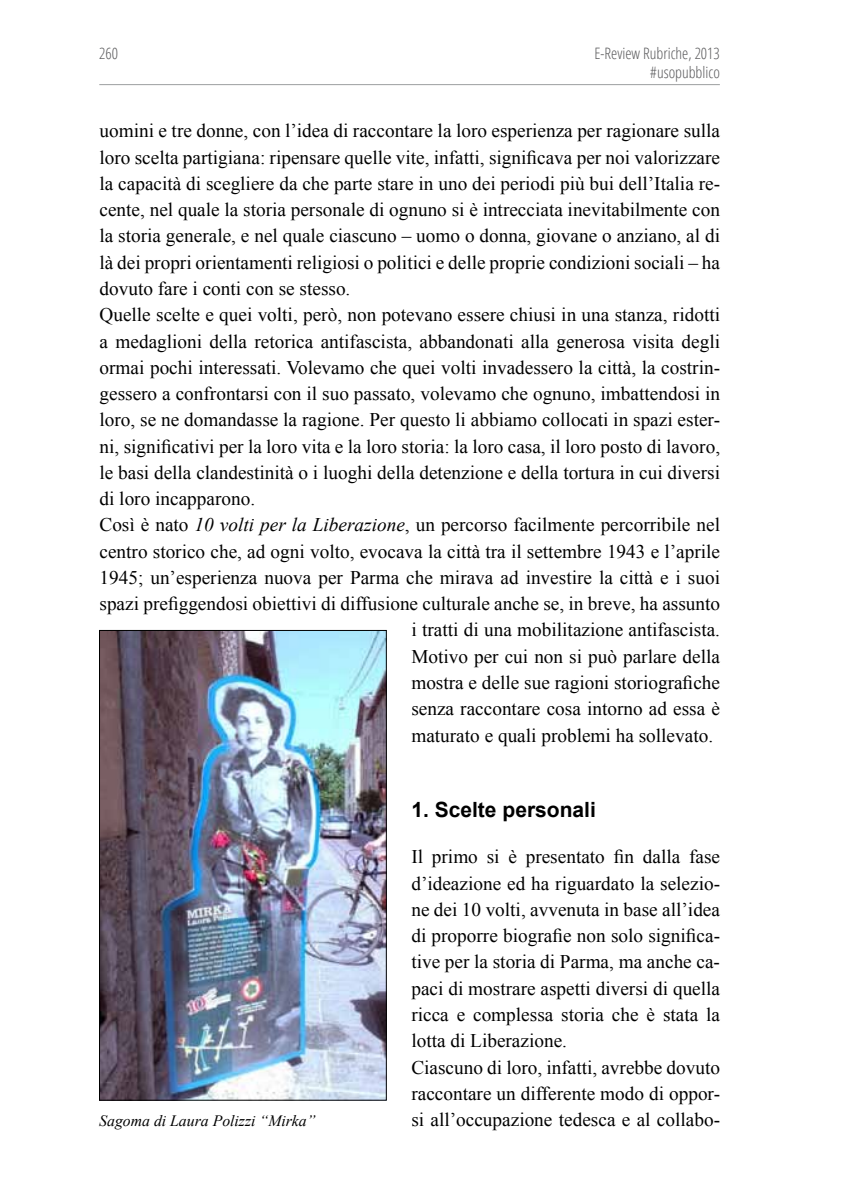
<style>
.page{position:relative;width:844px;height:1191px;background:#fff}
.page>*{position:absolute;margin:0;border:0;box-sizing:border-box;transform-origin:0 0}
.t1{font:700 21px "Arial";color:#000}
.t2{font:19.25px/26.2px "Times New Roman";color:#000}
.t3{font:300 condensed 15.75px/18.9px "Open Sans";color:#58585a;text-align:right}
.t4{font:italic 15.75px "Times New Roman";color:#000}
.s1{font-style:italic}
</style>
<div class="page">
<hr style="left:99px;top:84px;width:620px;height:1px;background:#9c9e9f">
<img style="left:101px;top:632px;width:283px;height:466px">
<div style="left:99px;top:630px;width:287px;height:470px;border:1px solid #000"></div>
<p class="t3" style="left:99px;top:43px;width:20px">260</p>
<p class="t3" style="left:594px;top:43px;width:127px">E-Review Rubriche, 2013 #usopubblico</p>
<p class="t2" style="left:99px;top:118px;width:622px">uomini e tre donne, con l’idea di raccontare la loro esperienza per ragionare sulla</p>
<p class="t2" style="left:99px;top:144px;width:622px">loro scelta partigiana: ripensare quelle vite, infatti, significava per noi valorizzare</p>
<p class="t2" style="left:99px;top:170px;width:622px">la capacità di scegliere da che parte stare in uno dei periodi più bui dell’Italia re-</p>
<p class="t2" style="left:99px;top:196px;width:622px">cente, nel quale la storia personale di ognuno si è intrecciata inevitabilmente con</p>
<p class="t2" style="left:99px;top:223px;width:622px">la storia generale, e nel quale ciascuno – uomo o donna, giovane o anziano, al di</p>
<p class="t2" style="left:99px;top:249px;width:622px">là dei propri orientamenti religiosi o politici e delle proprie condizioni sociali – ha</p>
<p class="t2" style="left:99px;top:275px;width:252px">dovuto fare i conti con se stesso.</p>
<p class="t2" style="left:99px;top:301px;width:622px">Quelle scelte e quei volti, però, non potevano essere chiusi in una stanza, ridotti</p>
<p class="t2" style="left:99px;top:328px;width:622px">a medaglioni della retorica antifascista, abbandonati alla generosa visita degli</p>
<p class="t2" style="left:99px;top:354px;width:622px">ormai pochi interessati. Volevamo che quei volti invadessero la città, la costrin-</p>
<p class="t2" style="left:99px;top:380px;width:622px">gessero a confrontarsi con il suo passato, volevamo che ognuno, imbattendosi in</p>
<p class="t2" style="left:99px;top:406px;width:622px">loro, se ne domandasse la ragione. Per questo li abbiamo collocati in spazi ester-</p>
<p class="t2" style="left:99px;top:433px;width:622px">ni, significativi per la loro vita e la loro storia: la loro casa, il loro posto di lavoro,</p>
<p class="t2" style="left:99px;top:459px;width:622px">le basi della clandestinità o i luoghi della detenzione e della tortura in cui diversi</p>
<p class="t2" style="left:99px;top:485px;width:157px">di loro incapparono.</p>
<p class="t2" style="left:99px;top:511px;width:622px">Così è nato <span class="s1">10 volti per la Liberazione</span>, un percorso facilmente percorribile nel</p>
<p class="t2" style="left:99px;top:538px;width:622px">centro storico che, ad ogni volto, evocava la città tra il settembre 1943 e l’aprile</p>
<p class="t2" style="left:99px;top:564px;width:622px">1945; un’esperienza nuova per Parma che mirava ad investire la città e i suoi</p>
<p class="t2" style="left:99px;top:590px;width:622px">spazi prefiggendosi obiettivi di diffusione culturale anche se, in breve, ha assunto</p>
<p class="t2" style="left:411px;top:616px;width:310px">i tratti di una mobilitazione antifascista.</p>
<p class="t2" style="left:411px;top:643px;width:310px">Motivo per cui non si può parlare della</p>
<p class="t2" style="left:411px;top:669px;width:310px">mostra e delle sue ragioni storiografiche</p>
<p class="t2" style="left:411px;top:695px;width:310px">senza raccontare cosa intorno ad essa è</p>
<p class="t2" style="left:411px;top:721px;width:303px">maturato e quali problemi ha sollevato.</p>
<p class="t1" style="left:411px;top:796px;width:186px">1. Scelte personali</p>
<p class="t2" style="left:411px;top:843px;width:310px">Il primo si è presentato fin dalla fase d’ideazione ed ha riguardato la selezio&shy;ne dei 10 volti, avvenuta in base all’idea di proporre biografie non solo significa&shy;tive per la storia di Parma, ma anche ca&shy;paci di mostrare aspetti diversi di quella ricca e complessa storia che è stata la lotta di Liberazione.<br>Ciascuno di loro, infatti, avrebbe dovuto raccontare un differente modo di oppor-</p>
<p class="t4" style="left:99px;top:1110px;width:218px">Sagoma di Laura Polizzi “Mirka”</p>
<p class="t2" style="left:411px;top:1106px;width:310px">si all’occupazione tedesca e al collabo-</p>
</div>
